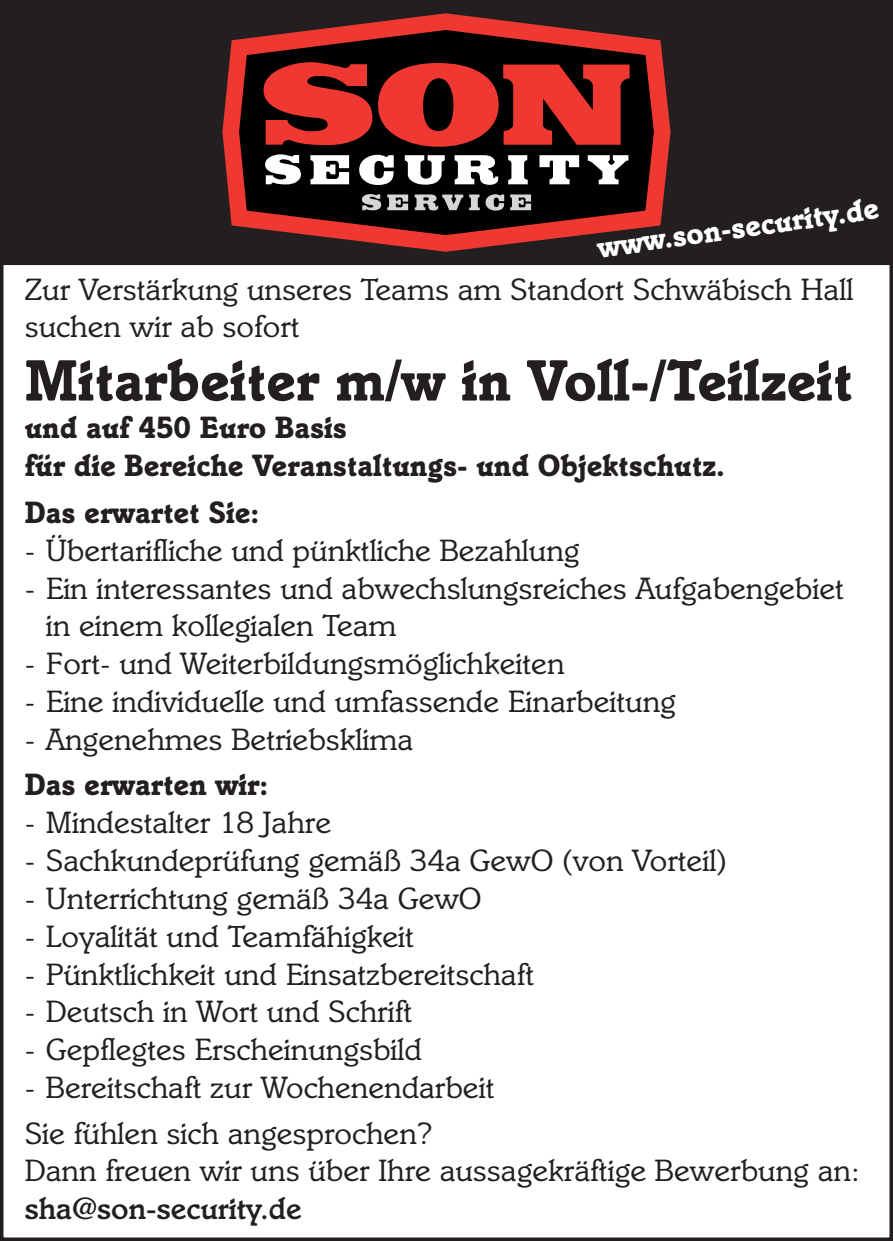
<style>
.page{position:relative;width:893px;height:1241px;background:#fff}
.page>*{position:absolute;margin:0;border:0;box-sizing:border-box;transform-origin:0 0}
.t1{font:700 59.5px "Italia";color:#231f20}
.t2{font:31.5px/37.8px "Italia";color:#231f20}
.t3{font:700 31.5px/37.8px "Italia";color:#231f20}
.t4{font:500 31.5px "Italia";color:#231f20}
.t5{font:700 31.5px "Italia";color:#fff}
</style>
<div class="page">
<div style="left:2px;top:2px;width:889px;height:261px;background:#231f20"></div>
<div style="left:0;top:0;width:893px;height:265px;border:4px solid #231f20"></div>
<svg style="left:222px;top:13px;width:449px;height:239px"></svg>
<svg style="left:265px;top:154px;width:363px;height:31px;background:#848484"></svg>
<svg style="left:264px;top:62px;width:366px;height:85px;background:#a22621"></svg>
<svg style="left:362px;top:194px;width:169px;height:16px;background:#787878"></svg>
<p class="t5" style="left:595px;top:228px;width:285px;rotate:-8deg">www.son-security.de</p>
<p class="t2" style="left:25px;top:269px;width:830px">Zur Verstärkung unseres Teams am Standort Schwäbisch Hall suchen wir ab sofort</p>
<h1 class="t1" style="left:25px;top:343px;width:829px">Mitarbeiter m/w in Voll-/Teilzeit</h1>
<p class="t3" style="left:25px;top:408px;width:702px">und auf 450 Euro Basis<br>für die Bereiche Veranstaltungs- und Objektschutz.</p>
<p class="t3" style="left:25px;top:492px;width:236px">Das erwartet Sie:</p>
<p class="t2" style="left:25px;top:530px;width:556px">- Übertarifliche und pünktliche Bezahlung</p>
<p class="t2" style="left:46px;top:568px;width:800px;text-indent:-21px">- Ein interessantes und abwechslungsreiches Aufgabengebiet in einem kollegialen Team</p>
<p class="t2" style="left:25px;top:644px;width:541px">- Fort- und Weiterbildungsmöglichkeiten</p>
<p class="t2" style="left:25px;top:682px;width:653px">- Eine individuelle und umfassende Einarbeitung</p>
<p class="t2" style="left:25px;top:719px;width:390px">- Angenehmes Betriebsklima</p>
<p class="t3" style="left:25px;top:764px;width:245px">Das erwarten wir:</p>
<p class="t2" style="left:25px;top:803px;width:308px">- Mindestalter 18 Jahre</p>
<p class="t2" style="left:25px;top:841px;width:703px">- Sachkundeprüfung gemäß 34a GewO (von Vorteil)</p>
<p class="t2" style="left:25px;top:878px;width:458px">- Unterrichtung gemäß 34a GewO</p>
<p class="t2" style="left:25px;top:916px;width:391px">- Loyalität und Teamfähigkeit</p>
<p class="t2" style="left:25px;top:954px;width:511px">- Pünktlichkeit und Einsatzbereitschaft</p>
<p class="t2" style="left:25px;top:992px;width:389px">- Deutsch in Wort und Schrift</p>
<p class="t2" style="left:25px;top:1030px;width:399px">- Gepflegtes Erscheinungsbild</p>
<p class="t2" style="left:25px;top:1063px;width:471px;line-height:45.5px">- Bereitschaft zur Wochenendarbeit<br>Sie fühlen sich angesprochen?</p>
<p class="t2" style="left:25px;top:1151px;width:836px">Dann freuen wir uns über Ihre aussagekräftige Bewerbung an:</p>
<p class="t4" style="left:25px;top:1189px;width:279px">sha@son-security.de</p>
</div>
